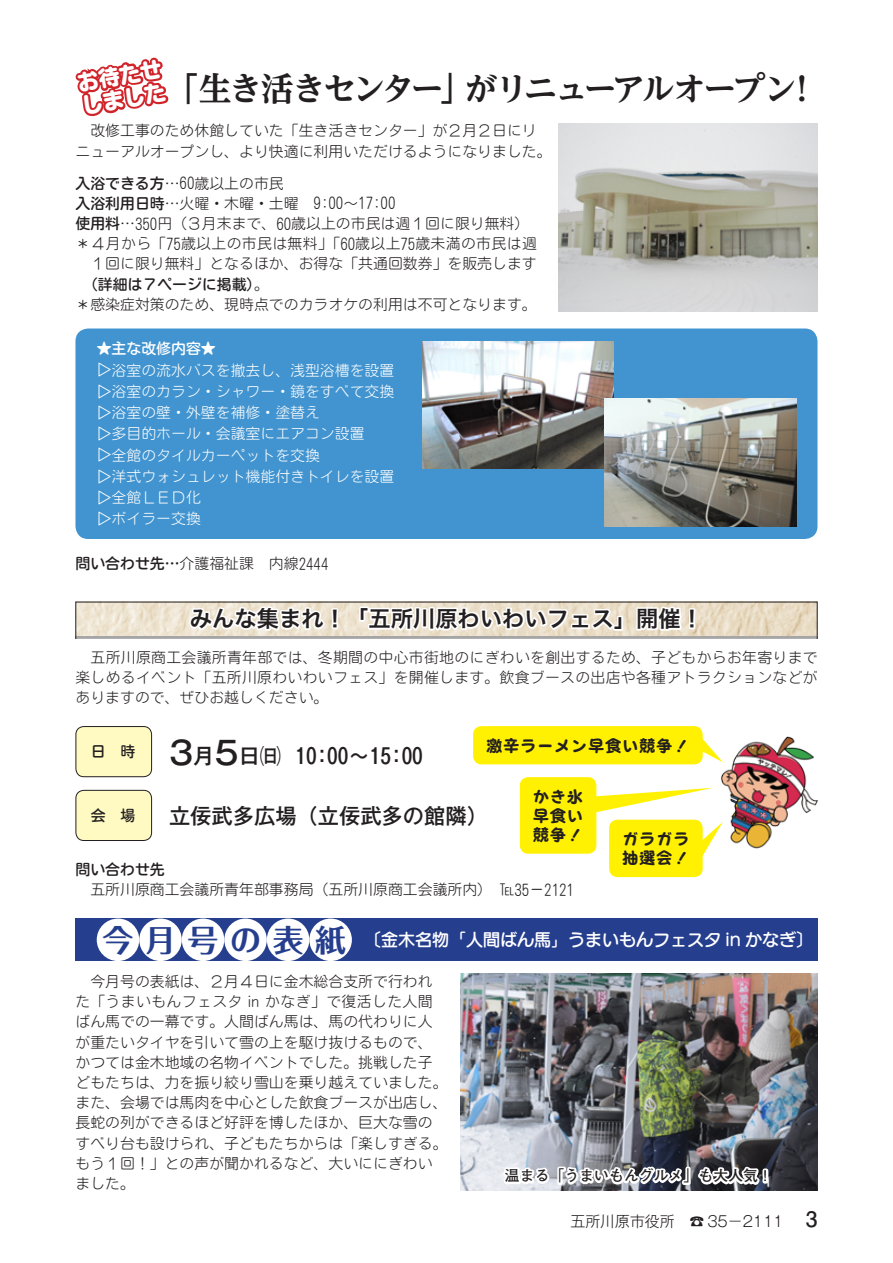
<style>
.page{position:relative;width:893px;height:1263px;background:#fff}
.page>*{position:absolute;margin:0;border:0;box-sizing:border-box;transform-origin:0 0}
.t1{font:700 expanded 33px "UD Reimin Pr 6";letter-spacing:-.08em;color:#231f20}
.t2{font:22.35px "Hira Kaku Std W6";color:#231f20}
.t3{font:500 21.3px "Gothic MB101 Pr 5";color:#231f20}
.t4{font:21.3px/23.4px "Motoya Maru Std W7";color:#fff}
.t5{font:16.95px "G Maru Go Pro DB";color:#fff}
.t6{font:16.95px/19.2px "Pop Joy Std B";color:#231f20}
.t7{font:14.85px/20.2px "Motoya Maru Std W2";color:#231f20}
.t8{font:14.85px/21.3px "Motoya Maru Std W2";color:#fff}
.t9{font:14.85px "Motoya Maru Std W2";letter-spacing:.025em;color:#231f20}
.t10{font:14.85px "Motoya Maru Std W4";color:#231f20}
.t11{font:700 14.85px "Futo Go B101 Pr 5";color:#231f20}
.t12{font:300 14.85px "Gothic MB101 Pr 5";color:#231f20}
.t13{font:14.85px "Motoya Maru Std W4";color:#fff}
.t14{font:14.85px "Anito Std L";color:#fff}
.s1{font-family:"Anito Std L"}
.s2{font-family:"Motoya Maru Std W4"}
.s3{font-size:16.35px}
.s4{font-family:"G Maru Go Pro DB"}
.s5{font-family:"Motoya Maru Std W2"}
.s6{font-size:31.95px}
.s7{font-family:"Motoya Maru Std W3"}
.s8{font-family:"Folk Pro";font-weight:700;font-size:30.9px;color:#253f8e}
.s9{font-family:"Futo Go B101 Pr 5";font-weight:700;font-size:21.3px}
</style>
<div class="page">
<div style="left:75px;top:328px;width:742px;height:211px;background:#4194d0;border-radius:13px"></div>
<div style="left:76px;top:790px;width:76px;height:50px;background:#fffac1;border-radius:8px"></div>
<div style="left:75px;top:790px;width:77px;height:51px;border:1px solid #231f20;border-radius:8px"></div>
<div style="left:76px;top:726px;width:76px;height:51px;background:#fffac1;border-radius:8px"></div>
<div style="left:75px;top:726px;width:77px;height:51px;border:1px solid #231f20;border-radius:8px"></div>
<img style="left:460px;top:974px;width:357px;height:216px">
<img style="left:723px;top:736px;width:95px;height:113px">
<img style="left:558px;top:123px;width:259px;height:188px">
<img style="left:723px;top:399px;width:73px;height:127px">
<img style="left:77px;top:604px;width:738px;height:32px">
<svg style="left:187px;top:601px;width:153px;height:38px"></svg>
<img style="left:499px;top:1094px;width:271px;height:97px">
<div style="left:75px;top:918px;width:742px;height:43px;background:#253f8e"></div>
<div style="left:97px;top:918px;width:42px;height:43px;background:#fff;border-radius:50%"></div>
<div style="left:139px;top:918px;width:43px;height:43px;background:#fff;border-radius:50%"></div>
<div style="left:182px;top:918px;width:42px;height:43px;background:#fff;border-radius:50%"></div>
<div style="left:224px;top:918px;width:43px;height:43px;background:#fff;border-radius:50%"></div>
<div style="left:267px;top:918px;width:42px;height:43px;background:#fff;border-radius:50%"></div>
<div style="left:309px;top:918px;width:43px;height:43px;background:#fff;border-radius:50%"></div>
<svg style="left:357px;top:135px;width:366px;height:742px"></svg>
<svg style="left:75px;top:57px;width:94px;height:60px"></svg>
<h3 class="t4" style="left:76px;top:71px;width:87px;rotate:-10deg">お待たせしました</h3>
<h1 class="t1" style="left:166px;top:62px;width:654px">「生き活きセンター」がリニューアルオープン！</h1>
<p class="t7" style="left:75px;top:120px;width:478px">　改修工事のため休館していた「生き活きセンター」が<span class="s1">２</span>月<span class="s1">２</span>日にリニューアルオープンし、より快適に利用いただけるようになりました。</p>
<p class="t7" style="left:75px;top:172px;width:210px"><span class="s2">入浴できる方</span>…<span class="s3">60</span>歳以上の市民</p>
<p class="t7" style="left:75px;top:192px;width:321px"><span class="s2">入浴利用日時</span>…火曜・木曜・土曜　<span class="s3">9</span>：<span class="s3">00</span>～<span class="s3">17</span>：<span class="s3">00</span></p>
<p class="t7" style="left:75px;top:212px;width:455px"><span class="s2">使用料</span>…<span class="s3">350</span>円（<span class="s1">３</span>月末まで、<span class="s3">60</span>歳以上の市民は週<span class="s1">１</span>回に限り無料）</p>
<p class="t9" style="left:75px;top:234px;width:463px"><span class="s1">＊４</span>月から「<span class="s3">75</span>歳以上の市民は無料」「<span class="s3">60</span>歳以上<span class="s3">75</span>歳未満の市民は週</p>
<p class="t7" style="left:90px;top:253px;width:448px"><span class="s1">１</span>回に限り無料」となるほか、お得な「共通回数券」を販売します</p>
<p class="t10" style="left:83px;top:274px;width:188px">（詳細は<span class="s4">７</span>ページに掲載）<span class="s5">。</span></p>
<p class="t7" style="left:75px;top:293px;width:463px"><span class="s1">＊</span>感染症対策のため、現時点でのカラオケの利用は不可となります。</p>
<p class="t13" style="left:97px;top:339px;width:121px"><span class="s4">★</span>主な改修内容<span class="s4">★</span></p>
<p class="t14" style="left:95px;top:526px;width:165px;rotate:-90deg">▽ ▽ ▽ ▽ ▽ ▽ ▽ ▽</p>
<p class="t8" style="left:112px;top:359px;width:284px">浴室の流水バスを撤去し、浅型浴槽を設置浴室のカラン・シャワー・鏡をすべて交換浴室の壁・外壁を補修・塗替え<br>多目的ホール・会議室にエアコン設置<br>全館のタイルカーペットを交換<br>洋式ウォシュレット機能付きトイレを設置全館<span class="s1">ＬＥＤ</span>化<br>ボイラー交換</p>
<p class="t7" style="left:75px;top:552px;width:254px"><span class="s2">問い合わせ先…</span>介護福祉課　内線<span class="s3">2444</span></p>
<h2 class="t2" style="left:190px;top:602px;width:515px">みんな集まれ！「五所川原わいわいフェス」開催！</h2>
<p class="t7" style="left:75px;top:646px;width:744px;text-align:justify">　五所川原商工会議所青年部では、冬期間の中心市街地のにぎわいを創出するため、子どもからお年寄りまで楽しめるイベント「五所川原わいわいフェス」を開催します。飲食ブースの出店や各種アトラクションなどがありますので、ぜひお越しください。</p>
<p class="t10" style="left:91px;top:742px;width:46px">日　時</p>
<h3 class="t3" style="left:169px;top:738px;width:255px"><span class="s6">3</span>月<span class="s6">5</span>日㈰ 10：00～15：00</h3>
<p class="t6" style="left:486px;top:735px;width:206px">激辛ラーメン早食い競争！</p>
<p class="t10" style="left:91px;top:805px;width:46px">会　場</p>
<h3 class="t3" style="left:169px;top:798px;width:320px">立佞武多広場（立佞武多の館隣）</h3>
<p class="t6" style="left:533px;top:787px;width:53px;text-align:justify">かき氷早食い競争！</p>
<p class="t10" style="left:75px;top:860px;width:91px">問い合わせ先</p>
<p class="t7" style="left:75px;top:879px;width:500px">　五所川原商工会議所青年部事務局（五所川原商工会議所内）　℡<span class="s3">35</span><span class="s7">−</span><span class="s3">2121</span></p>
<p class="t6" style="left:622px;top:829px;width:70px">ガラガラ抽選会！</p>
<p class="t5" style="left:103px;top:929px;width:712px"><span class="s8">今月号の表紙</span> 〔金木名物「人間ばん馬」うまいもんフェスタ in かなぎ〕</p>
<p class="t7" style="left:75px;top:970px;width:374px">　今月号の表紙は、<span class="s1">２</span>月<span class="s1">４</span>日に金木総合支所で行われた「うまいもんフェスタ in かなぎ」で復活した人間ばん馬での一幕です。人間ばん馬は、馬の代わりに人が重たいタイヤを引いて雪の上を駆け抜けるもので、かつては金木地域の名物イベントでした。挑戦した子どもたちは、力を振り絞り雪山を乗り越えていました。また、会場では馬肉を中心とした飲食ブースが出店し、長蛇の列ができるほど好評を博したほか、巨大な雪のすべり台も設けられ、子どもたちからは「楽しすぎる。もう<span class="s1">１</span>回！」との声が聞かれるなど、大いににぎわいました。</p>
<p class="t11" style="left:505px;top:1164px;width:269px">温まる「うまいもんグルメ」も大人気！</p>
<p class="t12" style="left:570px;top:1209px;width:248px">五所川原市役所　☎ 35－2111 <span class="s9">3</span></p>
</div>
